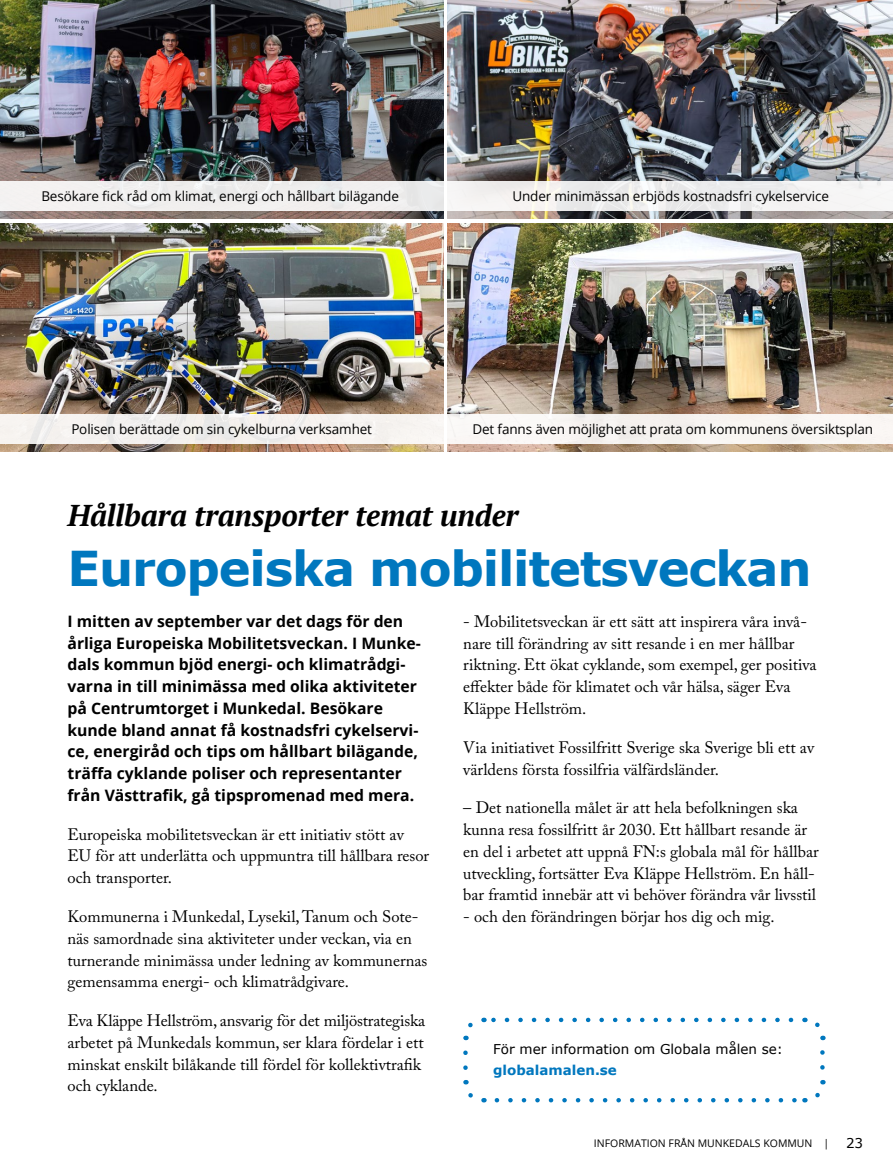
<style>
.page{position:relative;width:893px;height:1170px;background:#fff}
.page>*{position:absolute;margin:0;border:0;box-sizing:border-box;transform-origin:0 0}
.t1{font:700 48px "Verdana";letter-spacing:-.025em;color:#0077be}
.t2{font:italic 700 30px "PT Serif";letter-spacing:-.01em;color:#000}
.Ingress{font:16.5px/21.8px "Adobe Caslon Pro";color:#000}
.Ingress-2{font:700 15.75px/21.8px "Open Sans";color:#000}
.Bildtext{font:13.5px "Open Sans";letter-spacing:-.01em;color:#000}
.Box_Verdana{font:13.5px "Verdana";color:#000}
.Box_Verdana-2{font:700 13.5px "Verdana";color:#0077be}
.t3{font:10.5px "Open Sans";color:#000}
.s1{font-family:"Verdana";font-size:13.5px}
</style>
<div class="page">
<img style="left:0;top:0;width:443px;height:218px">
<img style="left:448px;top:0;width:445px;height:218px">
<img style="left:0;top:223px;width:443px;height:228px">
<img style="left:448px;top:223px;width:445px;height:228px">
<div style="left:0;top:414px;width:446px;height:30px;background:#f5f1ef"></div>
<div style="left:0;top:181px;width:444px;height:30px;background:#f1efee"></div>
<div style="left:444px;top:414px;width:449px;height:30px;background:#f8f6f3"></div>
<div style="left:445px;top:181px;width:448px;height:30px;background:#f3f1f0"></div>
<svg style="left:491px;top:1017px;width:300px;height:5px"></svg>
<svg style="left:497px;top:1098px;width:300px;height:4px"></svg>
<svg style="left:463px;top:1022px;width:10px;height:18px"></svg>
<svg style="left:463px;top:1052px;width:21px;height:51px"></svg>
<svg style="left:815px;top:1080px;width:11px;height:18px"></svg>
<svg style="left:804px;top:1017px;width:21px;height:50px"></svg>
<p class="Bildtext" style="left:41px;top:187px;width:359px">Besökare fick råd om klimat, energi och hållbart bilägande</p>
<p class="Bildtext" style="left:512px;top:187px;width:318px">Under minimässan erbjöds kostnadsfri cykelservice</p>
<p class="Bildtext" style="left:71px;top:419px;width:302px">Polisen berättade om sin cykelburna verksamhet</p>
<p class="Bildtext" style="left:472px;top:419px;width:402px">Det fanns även möjlighet att prata om kommunens översiktsplan</p>
<p class="t2" style="left:68px;top:495px;width:453px">Hållbara transporter temat under</p>
<p class="t1" style="left:68px;top:534px;width:745px">Europeiska mobilitetsveckan</p>
<p class="Ingress-2" style="left:68px;top:609px;width:355px">I mitten av september var det dags för den årliga Europeiska Mobilitetsveckan. I Munke&shy;dals kommun bjöd energi- och klimatrådgi&shy;varna in till minimässa med olika aktiviteter på Centrumtorget i Munkedal. Besökare kunde bland annat få kostnadsfri cykelservi&shy;ce, energiråd och tips om hållbart bilägande, träffa cyklande poliser och representanter från Västtrafik, gå tipspromenad med mera.</p>
<p class="Ingress" style="left:68px;top:823px;width:363px">Europeiska mobilitetsveckan är ett initiativ stött av<br>EU för att underlätta och uppmuntra till hållbara resor och transporter.</p>
<p class="Ingress" style="left:68px;top:905px;width:361px">Kommunerna i Munkedal, Lysekil, Tanum och Sote&shy;näs samordnade sina aktiviteter under veckan, via en turnerande minimässa under ledning av kommunernas gemensamma energi- och klimatrådgivare.</p>
<p class="Ingress" style="left:68px;top:1009px;width:359px">Eva Kläppe Hellström, ansvarig för det miljöstrategiska arbetet på Munkedals kommun, ser klara fördelar i ett minskat enskilt bilåkande till fördel för kollektivtrafik och cyklande.</p>
<p class="Ingress" style="left:463px;top:610px;width:355px">- Mobilitetsveckan är ett sätt att inspirera våra invå&shy;nare till förändring av sitt resande i en mer hållbar riktning. Ett ökat cyklande, som exempel, ger positiva effekter både för klimatet och vår hälsa, säger Eva Kläppe Hellström.</p>
<p class="Ingress" style="left:463px;top:736px;width:352px">Via initiativet Fossilfritt Sverige ska Sverige bli ett av världens första fossilfria välfärdsländer.</p>
<p class="Ingress" style="left:463px;top:796px;width:357px">– Det nationella målet är att hela befolkningen ska kunna resa fossilfritt år 2030. Ett hållbart resande är en del i arbetet att uppnå FN:s globala mål för hållbar utveckling, fortsätter Eva Kläppe Hellström. En håll&shy;bar framtid innebär att vi behöver förändra vår livsstil</p>
<p class="Ingress" style="left:463px;top:905px;width:313px">- och den förändringen börjar hos dig och mig.</p>
<p class="Box_Verdana" style="left:493px;top:1039px;width:291px">För mer information om Globala målen se:</p>
<p class="Box_Verdana-2" style="left:493px;top:1060px;width:125px">globalamalen.se</p>
<p class="t3" style="left:594px;top:1135px;width:271px">INFORMATION FRÅN MUNKEDALS KOMMUN | <span class="s1">23</span></p>
</div>
